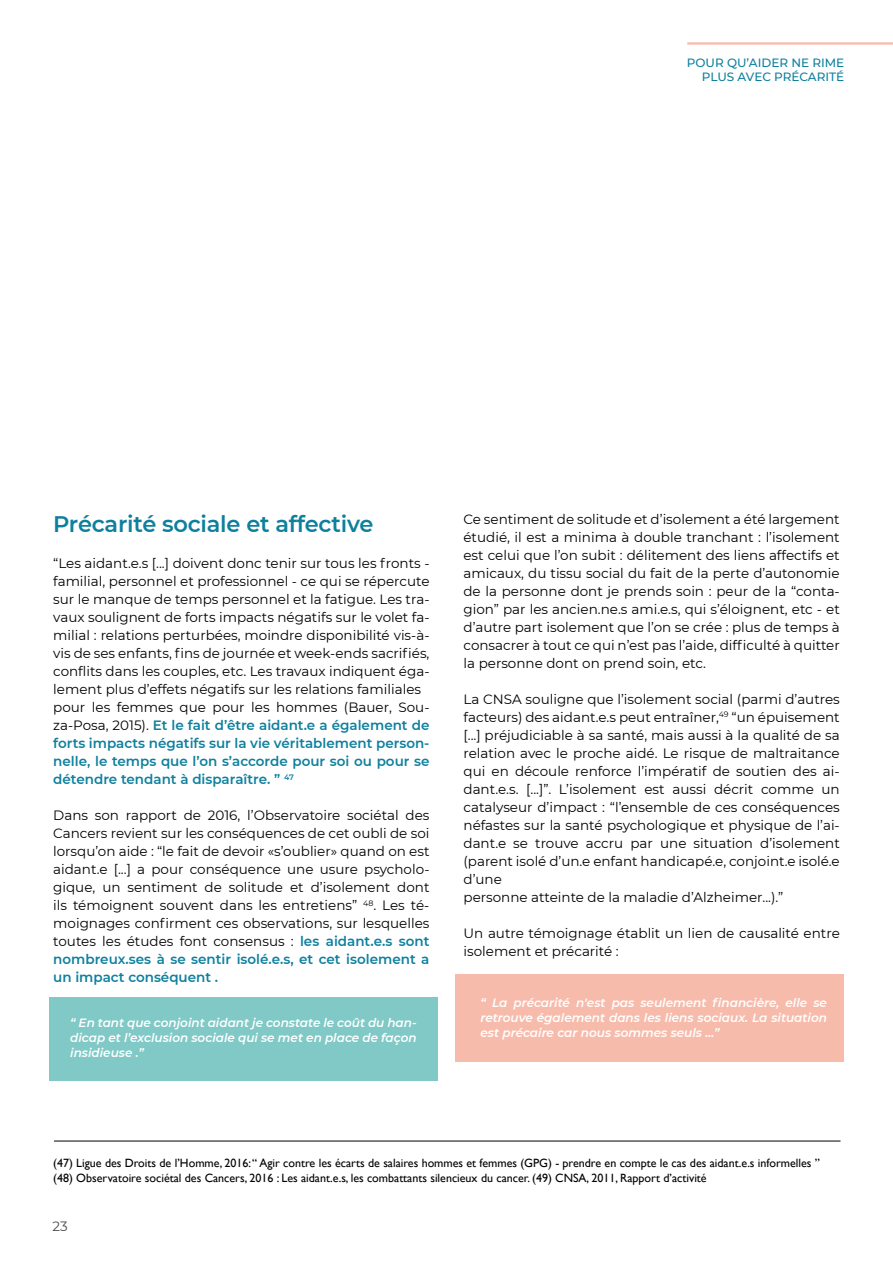
<style>
.page{position:relative;width:893px;height:1263px;background:#fff}
.page>*{position:absolute;margin:0;border:0;box-sizing:border-box;transform-origin:0 0}
.t1{font:600 22.5px "Montserrat";letter-spacing:-.01em;color:#0e809e}
.t2{font:13.5px/18px "Montserrat";color:#000}
.t3{font:13.5px "Montserrat";color:#4a4a49}
.t4{font:12px/14.4px "Gill Sans";color:#000}
.t5{font:italic 600 12px/15px "Montserrat";color:#fff;text-align:justify}
.t6{font:500 12px/14.4px "Montserrat";color:#0e809e;text-align:right}
.s1{font-weight:600;color:#0e809e}
</style>
<div class="page">
<div style="left:49px;top:997px;width:388px;height:83px;background:#80c9c6"></div>
<div style="left:455px;top:974px;width:389px;height:87px;background:#f7bbac"></div>
<hr style="left:54px;top:1141px;width:786px;height:1px;background:#000">
<hr style="left:687px;top:42px;width:206px;height:3px;background:#f7bbac">
<p class="t6" style="left:687px;top:55px;width:159px">POUR QU’AIDER NE RIME<br>PLUS AVEC PRÉCARITÉ</p>
<h1 class="t1" style="left:53px;top:508px;width:322px">Précarité sociale et affective</h1>
<p class="t2" style="left:53px;top:554px;width:378px">“Les aidant.e.s [...] doivent donc tenir sur tous les fronts - familial, personnel et professionnel - ce qui se répercute sur le manque de temps personnel et la fatigue. Les tra&shy;vaux soulignent de forts impacts négatifs sur le volet fa&shy;milial : relations perturbées, moindre disponibilité vis-à&shy;vis de ses enfants, fins de journée et week-ends sacrifiés, conflits dans les couples, etc. Les travaux indiquent éga&shy;lement plus d’effets négatifs sur les relations familiales pour les femmes que pour les hommes (Bauer, Sou&shy;za-Posa, 2015). <span class="s1">Et le fait d’être aidant.e a également de forts impacts négatifs sur la vie véritablement person&shy;nelle, le temps que l’on s’accorde pour soi ou pour se détendre tendant à disparaître. ”</span> <sup>47</sup></p>
<p class="t2" style="left:53px;top:806px;width:378px;text-align:justify">Dans son rapport de 2016, l’Observatoire sociétal des Cancers revient sur les conséquences de cet oubli de soi lorsqu’on aide : “le fait de devoir «s’oublier» quand on est aidant.e [...] a pour conséquence une usure psycholo&shy;gique, un sentiment de solitude et d’isolement dont ils témoignent souvent dans les entretiens” <sup>48</sup>. Les té&shy;moignages confirment ces observations, sur lesquelles toutes les études font consensus : <span class="s1">les aidant.e.s sont nombreux.ses à se sentir isolé.e.s, et cet isolement a un impact conséquent .</span></p>
<p class="t5" style="left:70px;top:1015px;width:348px">“ En tant que conjoint aidant je constate le coût du han&shy;dicap et l’exclusion sociale qui se met en place de façon insidieuse .”</p>
<p class="t2" style="left:463px;top:509px;width:378px;text-align:justify">Ce sentiment de solitude et d’isolement a été largement étudié, il est a minima à double tranchant : l’isolement est celui que l’on subit : délitement des liens affectifs et amicaux, du tissu social du fait de la perte d’autonomie de la personne dont je prends soin : peur de la “conta&shy;gion” par les ancien.ne.s ami.e.s, qui s’éloignent, etc - et d’autre part isolement que l’on se crée : plus de temps à consacrer à tout ce qui n’est pas l’aide, difficulté à quitter la personne dont on prend soin, etc.</p>
<p class="t2" style="left:463px;top:689px;width:378px">La CNSA souligne que l’isolement social (parmi d’autres facteurs) des aidant.e.s peut entraîner,<sup>49</sup> “un épuisement [...] préjudiciable à sa santé, mais aussi à la qualité de sa relation avec le proche aidé. Le risque de maltraitance qui en découle renforce l’impératif de soutien des ai&shy;dant.e.s. [...]”. L’isolement est aussi décrit comme un catalyseur d’impact : “l’ensemble de ces conséquences néfastes sur la santé psychologique et physique de l’ai&shy;dant.e se trouve accru par une situation d’isolement (parent isolé d’un.e enfant handicapé.e, conjoint.e isolé.e d’une<br>personne atteinte de la maladie d’Alzheimer...).”</p>
<p class="t2" style="left:463px;top:923px;width:378px">Un autre témoignage établit un lien de causalité entre isolement et précarité :</p>
<p class="t5" style="left:480px;top:994px;width:348px">“ La précarité n'est pas seulement financière, elle se retrouve également dans les liens sociaux. La situation est précaire car nous sommes seuls …”</p>
<p class="t4" style="left:53px;top:1156px;width:768px">(47) Ligue des Droits de l’Homme, 2016: “ Agir contre les écarts de salaires hommes et femmes (GPG) - prendre en compte le cas des aidant.e.s informelles ” (48) Observatoire sociétal des Cancers, 2016 : Les aidant.e.s, les combattants silencieux du cancer. (49) CNSA, 2011, Rapport d’activité</p>
<p class="t3" style="left:52px;top:1217px;width:17px">23</p>
</div>
